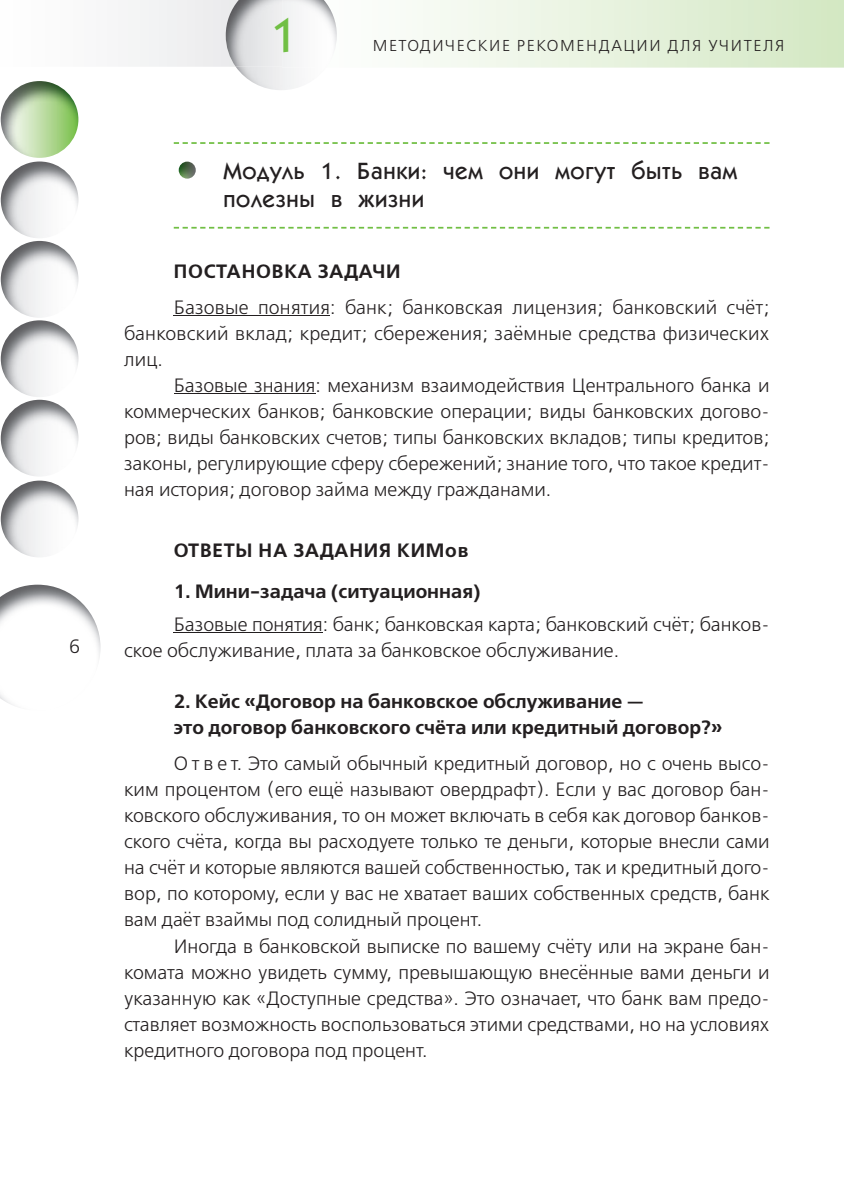
<style>
.page{position:relative;width:844px;height:1191px;background:#fff}
.page>*{position:absolute;margin:0;border:0;box-sizing:border-box;transform-origin:0 0}
.t1{font:500 49px "Kabel C";color:#71bf44}
.t2{font:500 23.62px/28.3px "Kabel C";letter-spacing:.03em;color:#231f20}
.t3{font:19.25px/26.1px "Free Set C";color:#231f20;text-align:justify}
.t4{font:700 19.25px/26.1px "Free Set C";color:#231f20}
.t5{font:700 19.25px "Free Set C";letter-spacing:.04em;color:#231f20}
.t6{font:700 19.25px "Free Set C";letter-spacing:.035em;color:#231f20}
.t7{font:15.75px "Free Set C";letter-spacing:.1em;color:#231f20}
</style>
<div class="page">
<div style="left:128px;top:0;width:98px;height:67px;background:#f0f1f2"></div>
<img style="left:1px;top:81px;width:77px;height:77px;border-radius:39px">
<img style="left:1px;top:480px;width:77px;height:77px;border-radius:39px">
<img style="left:1px;top:161px;width:77px;height:77px;border-radius:39px">
<img style="left:1px;top:241px;width:77px;height:77px;border-radius:39px">
<img style="left:1px;top:320px;width:77px;height:77px;border-radius:39px">
<img style="left:1px;top:400px;width:77px;height:76px;border-radius:39px">
<svg style="left:417px;top:0;width:426px;height:68px;background:#e5f1dc"></svg>
<img style="left:237px;top:68px;width:61px;height:22px">
<img style="left:226px;top:0;width:111px;height:68px">
<img style="left:0;top:584px;width:100px;height:121px">
<svg style="left:174px;top:142px;width:595px;height:2px"></svg>
<svg style="left:174px;top:227px;width:595px;height:2px"></svg>
<hr style="left:174px;top:315px;width:156px;height:1px;background:#231f20">
<hr style="left:174px;top:393px;width:141px;height:1px;background:#231f20">
<hr style="left:174px;top:632px;width:149px;height:1px;background:#231f20">
<img style="left:179px;top:162px;width:17px;height:17px;border-radius:9px">
<p class="t3" style="left:69px;top:633px;width:13px">6</p>
<h1 class="t1" style="left:271px;top:5px;width:29px">1</h1>
<p class="t7" style="left:372px;top:37px;width:413px">МЕТОДИЧЕСКИЕ РЕКОМЕНДАЦИИ ДЛЯ УЧИТЕЛЯ</p>
<p class="t2" style="left:223px;top:155px;width:515px">Модуль 1. Банки: чем они могут быть вам полезны в жизни</p>
<p class="t6" style="left:174px;top:259px;width:228px">ПОСТАНОВКА ЗАДАЧИ</p>
<p class="t3" style="left:124px;top:294px;width:646px;text-indent:50px">Базовые понятия: банк; банковская лицензия; банковский счёт; банковский вклад; кредит; сбережения; заёмные средства физических лиц.</p>
<p class="t3" style="left:124px;top:373px;width:646px;text-indent:50px">Базовые знания: механизм взаимодействия Центрального банка и коммерческих банков; банковские операции; виды банковских догово&shy;ров; виды банковских счетов; типы банковских вкладов; типы кредитов; законы, регулирующие сферу сбережений; знание того, что такое кредит&shy;ная история; договор займа между гражданами.</p>
<p class="t5" style="left:174px;top:539px;width:296px">ОТВЕТЫ НА ЗАДАНИЯ КИМов</p>
<p class="t4" style="left:174px;top:579px;width:308px">1. Мини-задача (ситуационная)</p>
<p class="t3" style="left:124px;top:611px;width:646px;text-indent:50px">Базовые понятия: банк; банковская карта; банковский счёт; банков&shy;ское обслуживание, плата за банковское обслуживание.</p>
<p class="t4" style="left:174px;top:688px;width:550px">2. Кейс «Договор на банковское обслуживание —<br>это договор банковского счёта или кредитный договор?»</p>
<p class="t3" style="left:124px;top:750px;width:646px;text-indent:50px">О т в е т. Это самый обычный кредитный договор, но с очень высо&shy;ким процентом (его ещё называют овердрафт). Если у вас договор бан&shy;ковского обслуживания, то он может включать в себя как договор банков&shy;ского счёта, когда вы расходуете только те деньги, которые внесли сами на счёт и которые являются вашей собственностью, так и кредитный дого&shy;вор, по которому, если у вас не хватает ваших собственных средств, банк вам даёт взаймы под солидный процент.</p>
<p class="t3" style="left:124px;top:933px;width:646px;text-indent:50px">Иногда в банковской выписке по вашему счёту или на экране бан&shy;комата можно увидеть сумму, превышающую внесённые вами деньги и указанную как «Доступные средства». Это означает, что банк вам предо&shy;ставляет возможность воспользоваться этими средствами, но на условиях кредитного договора под процент.</p>
</div>
